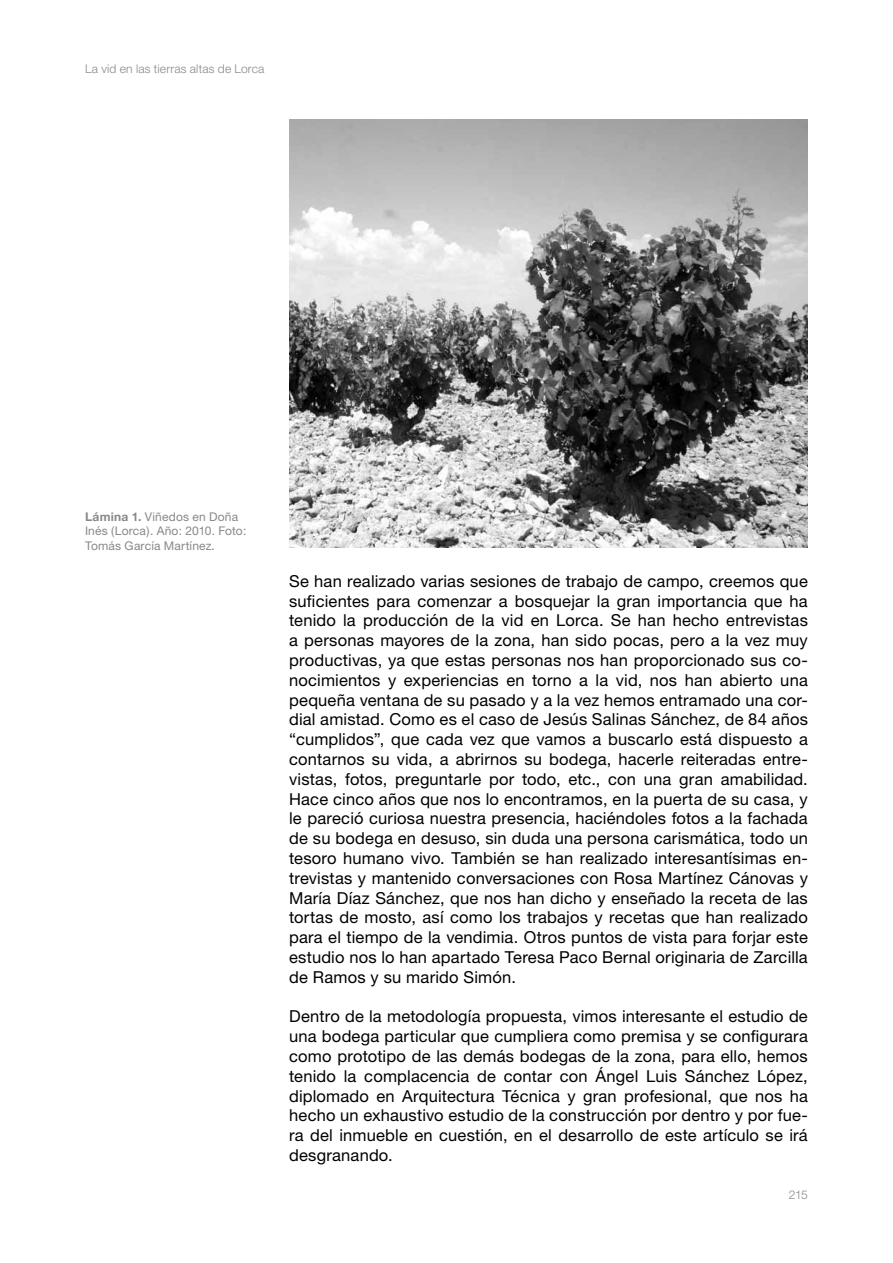
<style>
.page{position:relative;width:893px;height:1263px;background:#fff}
.page>*{position:absolute;margin:0;border:0;box-sizing:border-box;transform-origin:0 0}
.t1{font:16.5px/19.8px "Helvetica Neue";letter-spacing:.01em;color:#000;text-align:justify}
.t2{font:12px/14.4px "Helvetica Neue";letter-spacing:.01em;color:#87888a}
.t3{font:300 12px "Helvetica Neue";letter-spacing:.015em;color:#87888a}
.s1{font-weight:700}
</style>
<div class="page">
<img style="left:289px;top:119px;width:519px;height:428px">
<p class="t3" style="left:85px;top:62px;width:181px">La vid en las tierras altas de Lorca</p>
<p class="t2" style="left:85px;top:509px;width:163px"><span class="s1">Lámina 1.</span> Viñedos en Doña<br>Inés (Lorca). Año: 2010. Foto:<br>Tomás García Martínez.</p>
<p class="t1" style="left:289px;top:571px;width:520px">Se han realizado varias sesiones de trabajo de campo, creemos que suficientes para comenzar a bosquejar la gran importancia que ha tenido la producción de la vid en Lorca. Se han hecho entrevistas a personas mayores de la zona, han sido pocas, pero a la vez muy productivas, ya que estas personas nos han proporcionado sus co&shy;nocimientos y experiencias en torno a la vid, nos han abierto una pequeña ventana de su pasado y a la vez hemos entramado una cor&shy;dial amistad. Como es el caso de Jesús Salinas Sánchez, de 84 años “cumplidos”, que cada vez que vamos a buscarlo está dispuesto a contarnos su vida, a abrirnos su bodega, hacerle reiteradas entre&shy;vistas, fotos, preguntarle por todo, etc., con una gran amabilidad.<br>Hace cinco años que nos lo encontramos, en la puerta de su casa, y le pareció curiosa nuestra presencia, haciéndoles fotos a la fachada de su bodega en desuso, sin duda una persona carismática, todo un tesoro humano vivo. También se han realizado interesantísimas en&shy;trevistas y mantenido conversaciones con Rosa Martínez Cánovas y María Díaz Sánchez, que nos han dicho y enseñado la receta de las tortas de mosto, así como los trabajos y recetas que han realizado para el tiempo de la vendimia. Otros puntos de vista para forjar este estudio nos lo han apartado Teresa Paco Bernal originaria de Zarcilla de Ramos y su marido Simón.</p>
<p class="t1" style="left:289px;top:1006px;width:520px">Dentro de la metodología propuesta, vimos interesante el estudio de una bodega particular que cumpliera como premisa y se configurara como prototipo de las demás bodegas de la zona, para ello, hemos tenido la complacencia de contar con Ángel Luis Sánchez López, diplomado en Arquitectura Técnica y gran profesional, que nos ha hecho un exhaustivo estudio de la construcción por dentro y por fue&shy;ra del inmueble en cuestión, en el desarrollo de este artículo se irá desgranando.</p>
<p class="t3" style="left:789px;top:1187px;width:21px">215</p>
</div>
